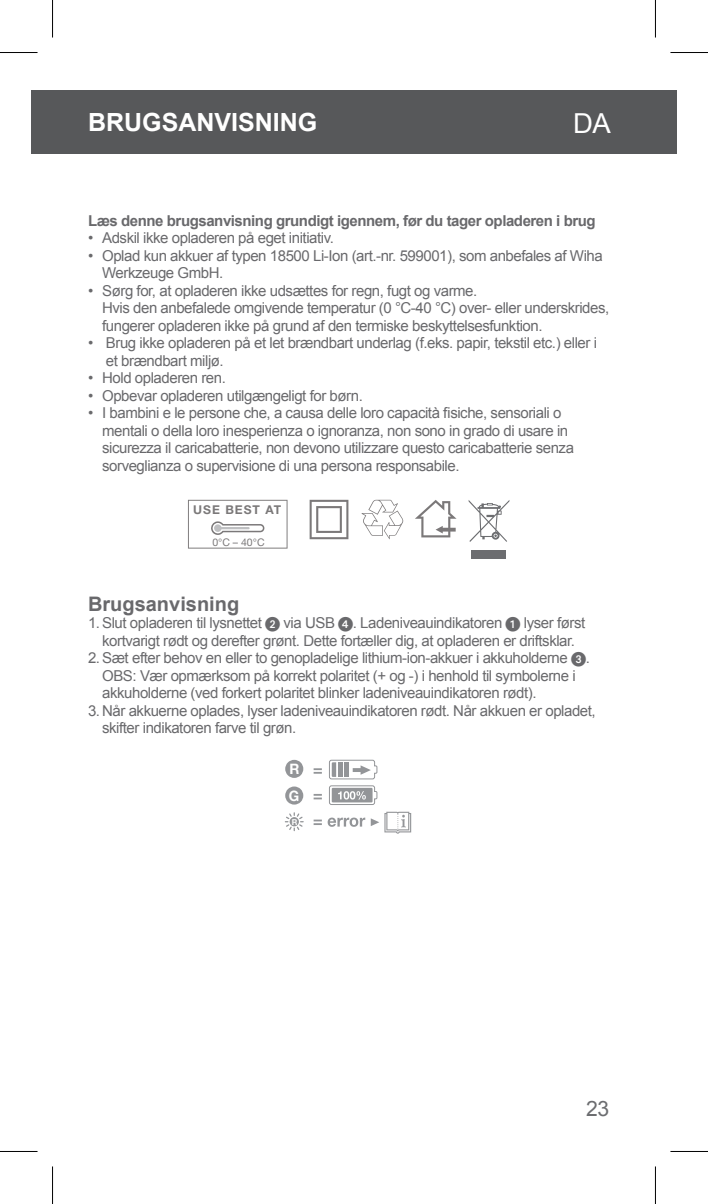
<style>
.page{position:relative;width:708px;height:1204px;background:#fff}
.page>*{position:absolute;margin:0;border:0;box-sizing:border-box;transform-origin:0 0}
.t1{font:27.5px "Arial";color:#fff}
.t2{font:700 25px "Arial";color:#fff}
.t3{font:21.25px "Arial";color:#6c6d70}
.t4{font:700 20px "Arial";color:#69696c}
.t5{font:15px/17.5px "Arial";letter-spacing:-.03em;color:#69696c}
.t6{font:700 15px "Arial";letter-spacing:-.03em;color:#69696c}
.t7{font:700 14.25px/27px "Helvetica Neue";color:#fff;scale:.96 1}
.t8{font:700 12.25px "Helvetica Neue LT Pro";letter-spacing:.08em;color:#231f20}
.t9{font:10.5px "Helvetica Neue LT Pro";color:#231f20}
.t10{font:700 8px "Helvetica Neue";color:#fff;scale:.96 1}
.s1{font-family:"European Pi One"}
</style>
<div class="page">
<div style="left:31px;top:90px;width:645px;height:64px;background:#57585a"></div>
<div style="left:471px;top:550px;width:35px;height:8px;background:#6c6d70"></div>
<svg style="left:468px;top:500px;width:41px;height:42px"></svg>
<svg style="left:309px;top:500px;width:39px;height:39px"></svg>
<svg style="left:361px;top:500px;width:42px;height:39px"></svg>
<svg style="left:415px;top:500px;width:41px;height:37px"></svg>
<svg style="left:188px;top:500px;width:99px;height:48px"></svg>
<svg style="left:285px;top:759px;width:18px;height:19px"></svg>
<svg style="left:285px;top:786px;width:18px;height:18px"></svg>
<svg style="left:285px;top:812px;width:18px;height:19px"></svg>
<svg style="left:313px;top:768px;width:9px;height:5px"></svg>
<svg style="left:313px;top:794px;width:9px;height:5px"></svg>
<svg style="left:329px;top:759px;width:48px;height:20px"></svg>
<hr style="left:338px;top:762px;width:4px;height:15px;background:#939598">
<hr style="left:344px;top:762px;width:4px;height:15px;background:#939598">
<svg style="left:313px;top:811px;width:98px;height:22px"></svg>
<svg style="left:329px;top:785px;width:48px;height:20px"></svg>
<hr style="left:0;top:52px;width:38px;height:1px;background:#000">
<hr style="left:670px;top:52px;width:37px;height:1px;background:#000">
<hr style="left:0;top:1150px;width:38px;height:1px;background:#000">
<hr style="left:670px;top:1150px;width:37px;height:1px;background:#000">
<hr style="left:52px;top:0;width:1px;height:37px;background:#000">
<hr style="left:52px;top:1166px;width:1px;height:37px;background:#000">
<hr style="left:654px;top:0;width:1px;height:37px;background:#000">
<hr style="left:654px;top:1166px;width:1px;height:37px;background:#000">
<h2 class="t2" style="left:88px;top:106px;width:231px">BRUGSANVISNING</h2>
<h1 class="t1" style="left:573px;top:105px;width:39px">DA</h1>
<p class="t6" style="left:88px;top:210px;width:509px">Læs denne brugsanvisning grundigt igennem, før du tager opladeren i brug</p>
<p class="t5" style="left:88px;top:229px;width:247px">• Adskil ikke opladeren på eget initiativ.</p>
<p class="t5" style="left:102px;top:247px;width:502px;text-indent:-14px">• Oplad kun akkuer af typen 18500 Li-Ion (art.-nr. 599001), som anbefales af Wiha<br>Werkzeuge GmbH.</p>
<p class="t5" style="left:102px;top:282px;width:508px;text-indent:-14px">• Sørg for, at opladeren ikke udsættes for regn, fugt og varme.<br>Hvis den anbefalede omgivende temperatur (0 °C-40 °C) over- eller underskrides, fungerer opladeren ikke på grund af den termiske beskyttelsesfunktion.</p>
<p class="t5" style="left:106px;top:334px;width:492px;text-indent:-18px">• Brug ikke opladeren på et let brændbart underlag (f.eks. papir, tekstil etc.) eller i et brændbart miljø.</p>
<p class="t5" style="left:88px;top:369px;width:139px">• Hold opladeren ren.</p>
<p class="t5" style="left:88px;top:387px;width:276px">• Opbevar opladeren utilgængeligt for børn.</p>
<p class="t5" style="left:102px;top:404px;width:473px;text-indent:-14px">• I bambini e le persone che, a causa delle loro capacità fisiche, sensoriali o mentali o della loro inesperienza o ignoranza, non sono in grado di usare in sicurezza il caricabatterie, non devono utilizzare questo caricabatterie senza sorveglianza o supervisione di una persona responsabile.</p>
<p class="t8" style="left:193px;top:501px;width:89px">USE BEST AT</p>
<p class="t9" style="left:212px;top:535px;width:54px">0°C – 40°C</p>
<h3 class="t4" style="left:88px;top:590px;width:153px">Brugsanvisning</h3>
<p class="t5" style="left:88px;top:614px;width:498px;text-align:center">1. Slut opladeren til lysnettet <span class="s1">2</span> via USB <span class="s1">4</span>. Ladeniveauindikatoren <span class="s1">1</span> lyser først kortvarigt rødt og derefter grønt. Dette fortæller dig, at opladeren er driftsklar.</p>
<p class="t5" style="left:102px;top:649px;width:489px;text-indent:-14px">2. Sæt efter behov en eller to genopladelige lithium-ion-akkuer i akkuholderne <span class="s1">3</span>.<br>OBS: Vær opmærksom på korrekt polaritet (+ og -) i henhold til symbolerne i akkuholderne (ved forkert polaritet blinker ladeniveauindikatoren rødt).</p>
<p class="t5" style="left:102px;top:702px;width:495px;text-indent:-14px">3. Når akkuerne oplades, lyser ladeniveauindikatoren rødt. Når akkuen er opladet, skifter indikatoren farve til grøn.</p>
<p class="t7" style="left:289px;top:755px;width:13px">R<br>G</p>
<p class="t10" style="left:291px;top:815px;width:7px">R</p>
<h3 class="t3" style="left:586px;top:1094px;width:25px">23</h3>
</div>
